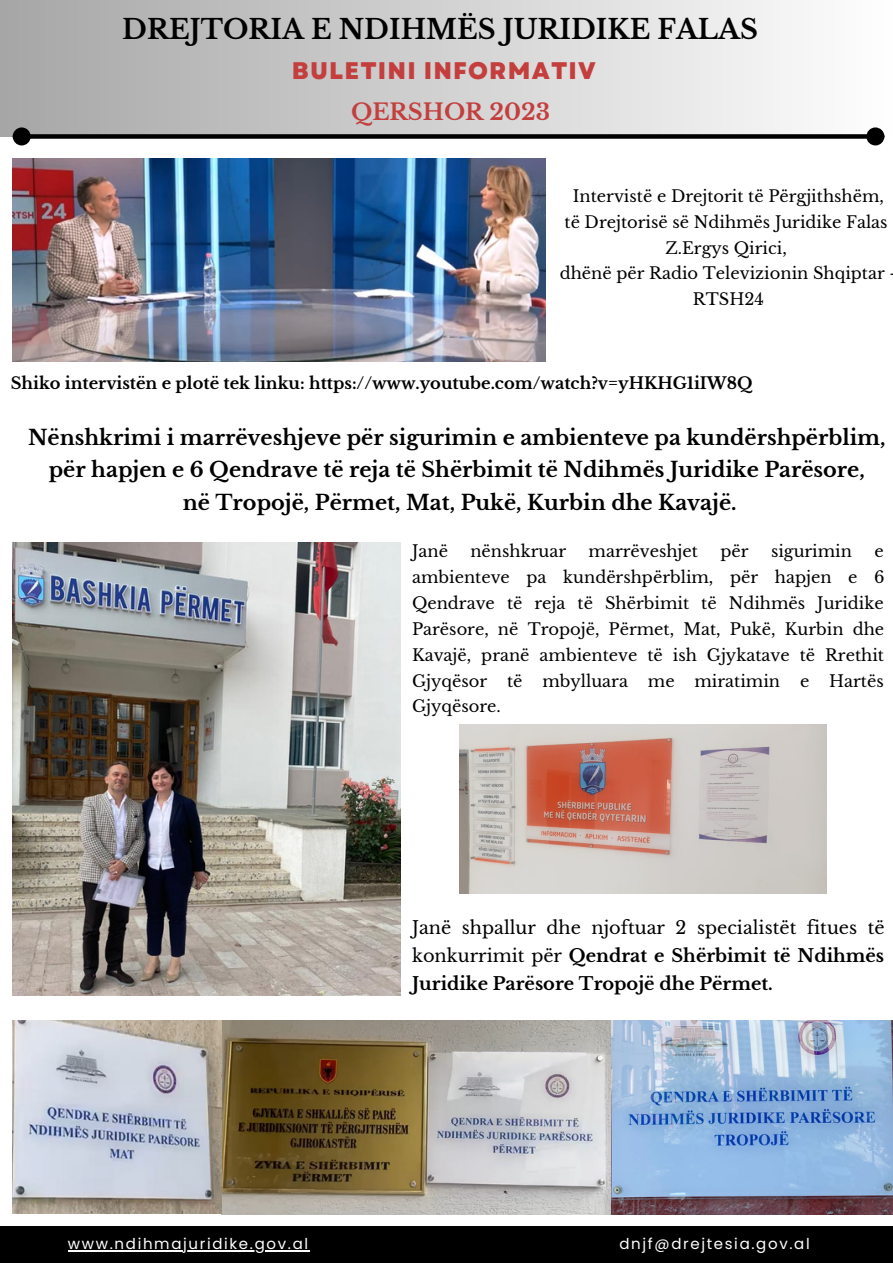
<style>
.page{position:relative;width:893px;height:1264px;background:#fff}
.page>*{position:absolute;margin:0;border:0;box-sizing:border-box;transform-origin:0 0}
.t1{font:700 27px "Libre Baskerville";color:#000}
.t2{font:800 24px "Garet";letter-spacing:.05em;color:#c43e3e}
.t3{font:700 22.5px "Libre Baskerville";color:#c43e3e}
.t4{font:700 20.7px "Libre Baskerville";color:#000}
.t5{font:700 17.7px/28px "Libre Baskerville";color:#000;text-align:justify}
.t6{font:16.2px/25.8px "Libre Baskerville";color:#000}
.t7{font:700 16.2px "Libre Baskerville";color:#000}
.t8{font:15px "Poppins";letter-spacing:.11em;color:#fff}
.s1{font-weight:400}
</style>
<div class="page">
<div style="left:0;top:0;width:892px;height:136px;background:linear-gradient(to right,#a6a6a6,#fefefe)"></div>
<div style="left:30px;top:134px;width:837px;height:5px;background:#000"></div>
<div style="left:15px;top:130px;width:13px;height:13px;background:#000;border-radius:50%"></div>
<div style="left:13px;top:127px;width:18px;height:18px;border:4px solid #000;border-radius:50%"></div>
<div style="left:868px;top:130px;width:14px;height:13px;background:#000;border-radius:50%"></div>
<div style="left:866px;top:127px;width:18px;height:18px;border:4px solid #000;border-radius:50%"></div>
<div style="left:0;top:1225px;width:892px;height:37px;background:#000"></div>
<img style="left:13px;top:158px;width:533px;height:204px">
<img style="left:13px;top:542px;width:387px;height:453px">
<img style="left:13px;top:1020px;width:879px;height:194px">
<img style="left:459px;top:724px;width:367px;height:169px">
<hr style="left:68px;top:1250px;width:242px;height:1px;background:#fff">
<p class="t1" style="left:122px;top:13px;width:637px">DREJTORIA E NDIHMËS JURIDIKE FALAS</p>
<p class="t2" style="left:292px;top:54px;width:305px">BULETINI INFORMATIV</p>
<p class="t3" style="left:351px;top:98px;width:201px">QERSHOR 2023</p>
<p class="t6" style="left:573px;top:183px;width:312px">Intervistë e Drejtorit të Përgjithshëm,</p>
<p class="t6" style="left:564px;top:209px;width:324px">të Drejtorisë së Ndihmës Juridike Falas</p>
<p class="t6" style="left:665px;top:235px;width:123px">Z.Ergys Qirici,</p>
<p class="t6" style="left:693px;top:261px;width:193px;text-indent:-133px">dhënë për Radio Televizionin Shqiptar<br>RTSH24</p>
<p class="t7" style="left:11px;top:373px;width:743px">Shiko intervistën e plotë tek linku: https://www.youtube.com/watch?v=yHKHG1iIW8Q</p>
<p class="t4" style="left:28px;top:424px;width:859px">Nënshkrimi i marrëveshjeve për sigurimin e ambienteve pa kundërshpërblim,</p>
<p class="t4" style="left:49px;top:457px;width:817px">për hapjen e 6 Qendrave të reja të Shërbimit të Ndihmës Juridike Parësore,</p>
<p class="t4" style="left:183px;top:490px;width:555px">në Tropojë, Përmet, Mat, Pukë, Kurbin dhe Kavajë.</p>
<p class="t6" style="left:412px;top:538px;width:37px">Janë</p>
<p class="t6" style="left:470px;top:538px;width:97px">nënshkruar</p>
<p class="t6" style="left:588px;top:538px;width:111px">marrëveshjet</p>
<p class="t6" style="left:720px;top:538px;width:30px">për</p>
<p class="t6" style="left:771px;top:538px;width:82px">sigurimin</p>
<p class="t6" style="left:412px;top:538px;width:474px;text-align:justify;text-indent:462px">e ambienteve pa kundërshpërblim, për hapjen e 6<br>Qendrave të reja të Shërbimit të Ndihmës Juridike Parësore, në Tropojë, Përmet, Mat, Pukë, Kurbin dhe Kavajë, pranë ambienteve të ish Gjykatave të Rrethit Gjyqësor të mbylluara me miratimin e Hartës Gjyqësore.</p>
<p class="t5" style="left:412px;top:913px;width:474px"><span class="s1">Janë shpallur dhe njoftuar 2 specialistët fitues të konkurrimit për</span> Qendrat e Shërbimit të Ndihmës Juridike Parësore Tropojë dhe Përmet.</p>
<p class="t8" style="left:68px;top:1233px;width:242px">www.ndihmajuridike.gov.al</p>
<p class="t8" style="left:619px;top:1233px;width:192px">dnjf@drejtesia.gov.al</p>
</div>
